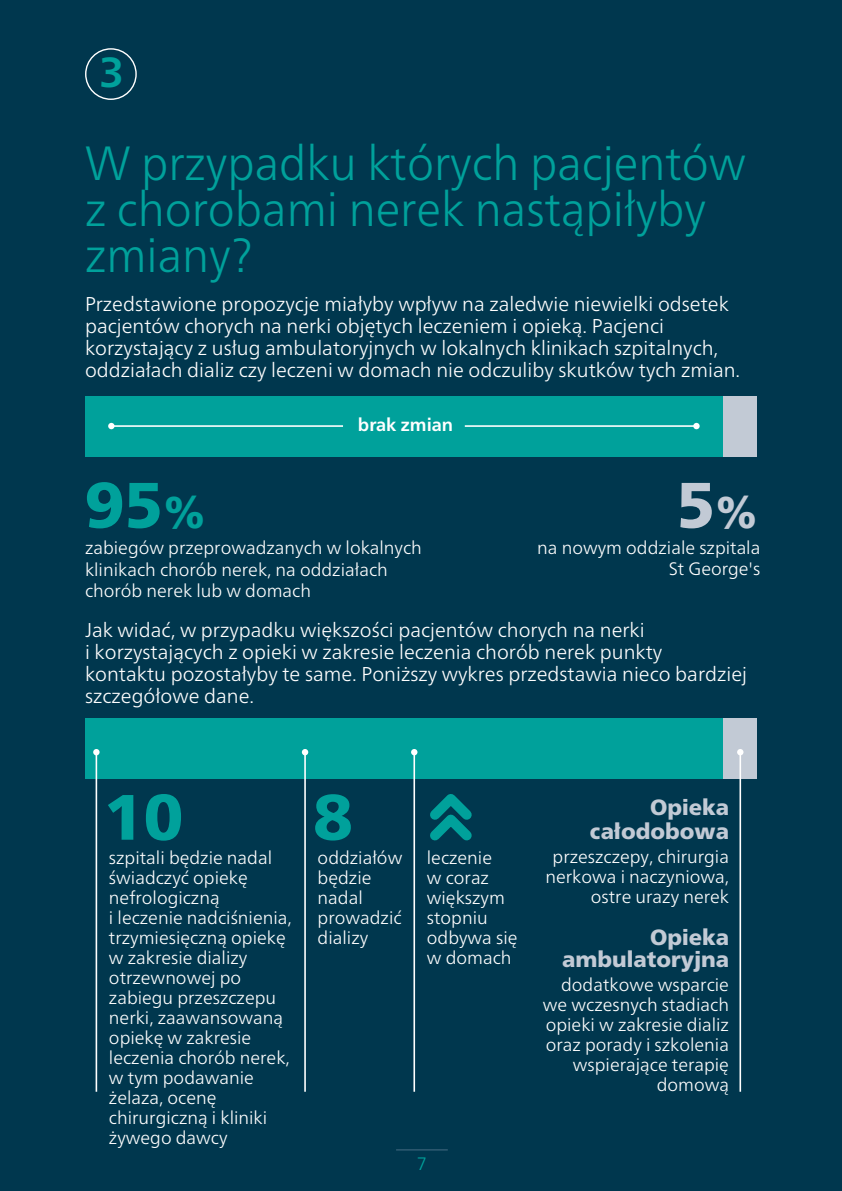
<style>
.page{position:relative;width:842px;height:1191px;background:#fff}
.page>*{position:absolute;margin:0;border:0;box-sizing:border-box;transform-origin:0 0}
.t1{font:900 64px "Frutiger Neue LT";color:#00a19b}
.t2{font:900 64px "Frutiger Neue LT";color:#c2cad5}
.t3{font:300 48px/46px "Frutiger Neue LT";color:#00a19b;scale:.95 1}
.t4{font:700 42px "Frutiger Neue LTW1 G";color:#00a19b}
.t5{font:900 22px/24px "Frutiger Neue LT";color:#c2cad5;text-align:right}
.t6{font:300 20px/22px "Frutiger Neue LT";color:#fff}
.t7{font:300 18px/20px "Frutiger Neue LT";color:#fff}
.t8{font:700 18px "Frutiger Neue LTW1 G";color:#fff}
.t9{font:300 18px "Frutiger Neue LT";color:#00a19b}
.s1{font-size:44px}
</style>
<div class="page">
<div style="left:1px;top:0;width:841px;height:1191px;background:#00374e"></div>
<div style="left:85px;top:48px;width:52px;height:52px;border:1px solid #fff;border-radius:50%"></div>
<div style="left:85px;top:395px;width:638px;height:61px;background:#00a19b"></div>
<div style="left:723px;top:395px;width:34px;height:61px;background:#c2cad5"></div>
<div style="left:85px;top:718px;width:638px;height:61px;background:#00a19b"></div>
<div style="left:723px;top:718px;width:34px;height:61px;background:#c2cad5"></div>
<hr style="left:96px;top:752px;width:1px;height:339px;background:#fff">
<div style="left:93px;top:749px;width:7px;height:6px;background:#fff;border-radius:50%"></div>
<hr style="left:111px;top:425px;width:232px;height:2px;background:#fff">
<div style="left:108px;top:423px;width:7px;height:6px;background:#fff;border-radius:50%"></div>
<hr style="left:465px;top:425px;width:231px;height:2px;background:#fff">
<div style="left:693px;top:423px;width:7px;height:6px;background:#fff;border-radius:50%"></div>
<hr style="left:304px;top:752px;width:2px;height:339px;background:#fff">
<svg style="left:302px;top:749px;width:6px;height:6px"></svg>
<hr style="left:739px;top:752px;width:2px;height:339px;background:#fff">
<svg style="left:737px;top:749px;width:6px;height:6px"></svg>
<hr style="left:413px;top:752px;width:2px;height:339px;background:#fff">
<svg style="left:411px;top:749px;width:6px;height:6px"></svg>
<svg style="left:430px;top:794px;width:42px;height:47px"></svg>
<hr style="left:396px;top:1149px;width:52px;height:1px;background:#335d74">
<h3 class="t4" style="left:99px;top:48px;width:27px">3</h3>
<h2 class="t3" style="left:85px;top:140px;width:697px">W przypadku których pacjentów z chorobami nerek nastąpiłyby zmiany?</h2>
<p class="t6" style="left:85px;top:293px;width:657px">Przedstawione propozycje miałyby wpływ na zaledwie niewielki odsetek pacjentów chorych na nerki objętych leczeniem i opieką. Pacjenci korzystający z usług ambulatoryjnych w lokalnych klinikach szpitalnych, oddziałach dializ czy leczeni w domach nie odczuliby skutków tych zmian.</p>
<h1 class="t1" style="left:85px;top:467px;width:122px">95<span class="s1">%</span></h1>
<p class="t8" style="left:358px;top:414px;width:97px">brak zmian</p>
<p class="t7" style="left:85px;top:536px;width:338px;line-height:21.6px">zabiegów przeprowadzanych w lokalnych klinikach chorób nerek, na oddziałach chorób nerek lub w domach</p>
<h1 class="t2" style="left:676px;top:467px;width:83px">5<span class="s1">%</span></h1>
<p class="t7" style="left:537px;top:536px;width:225px;line-height:21.6px;text-align:right">na nowym oddziale szpitala<br>St George's</p>
<p class="t6" style="left:85px;top:619px;width:663px">Jak widać, w przypadku większości pacjentów chorych na nerki<br>i korzystających z opieki w zakresie leczenia chorób nerek punkty kontaktu pozostałyby te same. Poniższy wykres przedstawia nieco bardziej szczegółowe dane.</p>
<h1 class="t1" style="left:105px;top:779px;width:80px">10</h1>
<h1 class="t1" style="left:313px;top:779px;width:41px">8</h1>
<p class="t7" style="left:109px;top:847px;width:184px">szpitali będzie nadal świadczyć opiekę nefrologiczną<br>i leczenie nadciśnienia, trzymiesięczną opiekę w zakresie dializy otrzewnowej po zabiegu przeszczepu nerki, zaawansowaną opiekę w zakresie leczenia chorób nerek, w tym podawanie żelaza, ocenę chirurgiczną i kliniki żywego dawcy</p>
<p class="t7" style="left:318px;top:847px;width:86px">oddziałów będzie nadal prowadzić dializy</p>
<p class="t7" style="left:427px;top:847px;width:92px">leczenie<br>w coraz większym stopniu odbywa się w domach</p>
<p class="t9" style="left:417px;top:1152px;width:12px">7</p>
<p class="t5" style="left:590px;top:795px;width:141px">Opieka całodobowa</p>
<p class="t7" style="left:545px;top:847px;width:185px;text-align:right">przeszczepy, chirurgia nerkowa i naczyniowa, ostre urazy nerek</p>
<p class="t5" style="left:562px;top:926px;width:168px;line-height:22px">Opieka ambulatoryjna</p>
<p class="t7" style="left:543px;top:975px;width:188px;text-align:right">dodatkowe wsparcie we wczesnych stadiach opieki w zakresie dializ oraz porady i szkolenia wspierające terapię domową</p>
</div>
